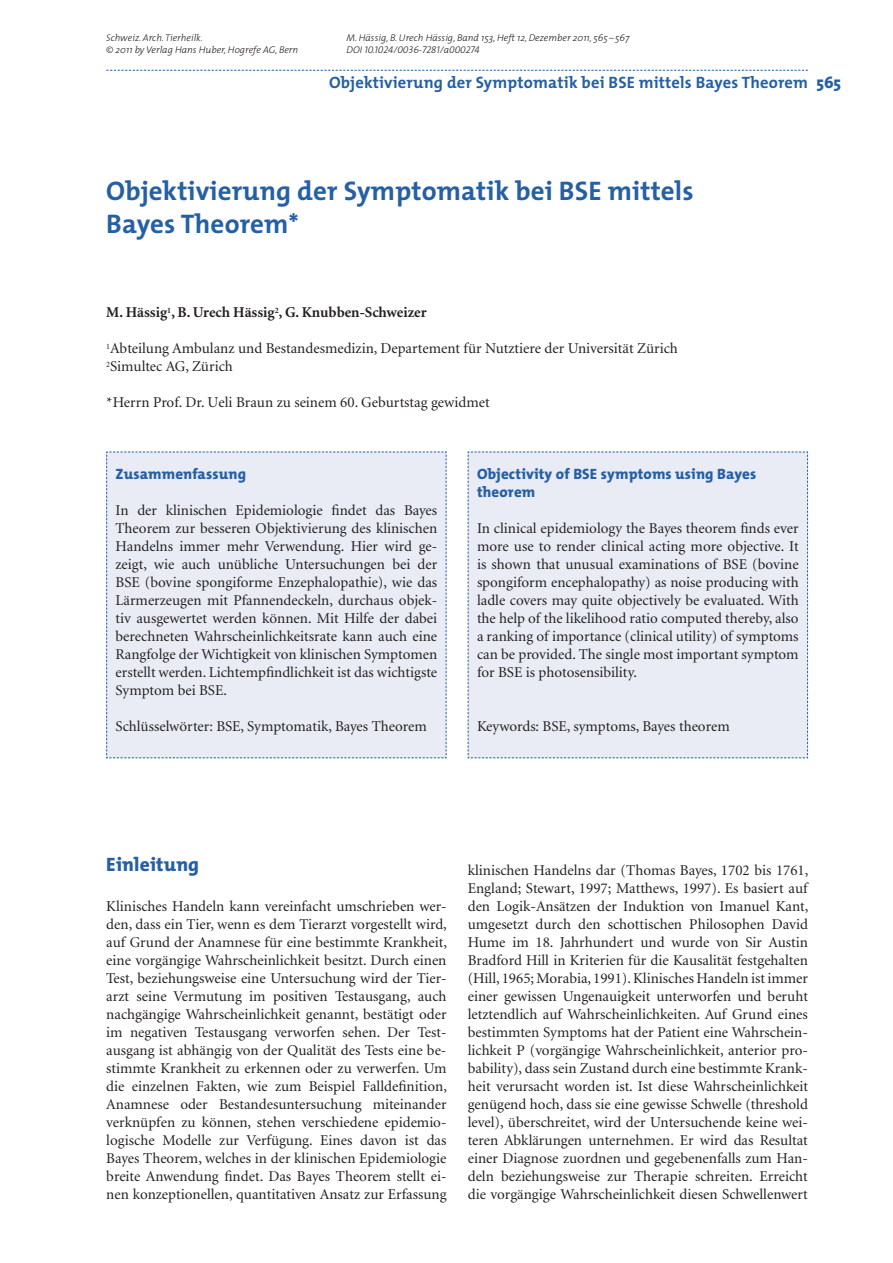
<style>
.page{position:relative;width:893px;height:1263px;background:#fff}
.page>*{position:absolute;margin:0;border:0;box-sizing:border-box;transform-origin:0 0}
.t1{font:700 27px/33px "The Mix";letter-spacing:.005em;color:#255fa4}
.t2{font:800 19.5px "The Mix";letter-spacing:.01em;color:#255fa4}
.t3{font:700 16.5px "The Mix";letter-spacing:.01em;color:#255fa4}
.t4{font:15px/18px "Minion";color:#231f20;text-align:justify}
.t5{font:800 15px/18px "The Mix";letter-spacing:.01em;color:#255fa4}
.t6{font:700 15px "Minion";color:#231f20}
.t7{font:italic 300 9.75px/12px "The Mix";color:#231f20}
.t8{font:italic 9.75px "The Mix Light Caps";color:#231f20}
.s1{font-family:"The Mix";font-weight:300}
.s2{font-weight:800}
</style>
<div class="page">
<svg style="left:106px;top:70px;width:702px;height:1px"></svg>
<div style="left:106px;top:451px;width:341px;height:308px;background:#eaecf5"></div>
<div style="left:467px;top:451px;width:341px;height:308px;background:#eaecf5"></div>
<p class="t7" style="left:106px;top:33px;width:194px">Schweiz. Arch. Tierheilk.<br>© 2011 by Verlag Hans Huber, Hogrefe AG, Bern</p>
<p class="t7" style="left:347px;top:33px;width:284px">M. Hässig, B. Urech Hässig, Band 153, Heft 12, Dezember 2011, 565 – 567</p>
<p class="t8" style="left:347px;top:44px;width:135px"><span class="s1">DOI</span> 10.1024/0036-7281/<span class="s1">a</span>000274</p>
<p class="t3" style="left:329px;top:76px;width:514px">Objektivierung der Symptomatik bei BSE mittels Bayes Theorem <span class="s2">565</span></p>
<h1 class="t1" style="left:106px;top:177px;width:589px">Objektivierung der Symptomatik bei BSE mittels<br>Bayes Theorem*</h1>
<p class="t6" style="left:106px;top:306px;width:322px">M. Hässig<sup>1</sup>, B. Urech Hässig<sup>2</sup>, G. Knubben-Schweizer</p>
<p class="t4" style="left:106px;top:341px;width:573px"><sup>1</sup>Abteilung Ambulanz und Bestandesmedizin, Departement für Nutztiere der Universität Zürich<br><sup>2</sup>Simultec AG, Zürich</p>
<p class="t4" style="left:106px;top:395px;width:385px">*Herrn Prof. Dr. Ueli Braun zu seinem 60. Geburtstag gewidmet</p>
<p class="t5" style="left:116px;top:466px;width:132px">Zusammenfassung</p>
<p class="t4" style="left:116px;top:503px;width:323px">In der klinischen Epidemiologie findet das Bayes Theorem zur besseren Objektivierung des klinischen Handelns immer mehr Verwendung. Hier wird ge&shy;zeigt, wie auch unübliche Untersuchungen bei der BSE (bovine spongiforme Enzephalopathie), wie das Lärmerzeugen mit Pfannendeckeln, durchaus objek&shy;tiv ausgewertet werden können. Mit Hilfe der dabei berechneten Wahrscheinlichkeitsrate kann auch eine Rangfolge der Wichtigkeit von klinischen Symptomen erstellt werden. Lichtempfindlichkeit ist das wichtigste Symptom bei BSE.</p>
<p class="t4" style="left:116px;top:719px;width:313px">Schlüsselwörter: BSE, Symptomatik, Bayes Theorem</p>
<p class="t5" style="left:477px;top:466px;width:281px">Objectivity of BSE symptoms using Bayes theorem</p>
<p class="t4" style="left:477px;top:521px;width:323px">In clinical epidemiology the Bayes theorem finds ever more use to render clinical acting more objective. It is shown that unusual examinations of BSE (bovine spongiform encephalopathy) as noise producing with ladle covers may quite objectively be evaluated. With the help of the likelihood ratio computed thereby, also a ranking of importance (clinical utility) of symptoms can be provided. The single most important symptom for BSE is photosensibility.</p>
<p class="t4" style="left:477px;top:719px;width:254px">Keywords: BSE, symptoms, Bayes theorem</p>
<h2 class="t2" style="left:106px;top:857px;width:94px">Einleitung</h2>
<p class="t4" style="left:106px;top:899px;width:342px">Klinisches Handeln kann vereinfacht umschrieben wer&shy;den, dass ein Tier, wenn es dem Tierarzt vorgestellt wird, auf Grund der Anamnese für eine bestimmte Krankheit, eine vorgängige Wahrscheinlichkeit besitzt. Durch einen Test, beziehungsweise eine Untersuchung wird der Tier&shy;arzt seine Vermutung im positiven Testausgang, auch nachgängige Wahrscheinlichkeit genannt, bestätigt oder im negativen Testausgang verworfen sehen. Der Test&shy;ausgang ist abhängig von der Qualität des Tests eine be&shy;stimmte Krankheit zu erkennen oder zu verwerfen. Um die einzelnen Fakten, wie zum Beispiel Falldefinition, Anamnese oder Bestandesuntersuchung miteinander verknüpfen zu können, stehen verschiedene epidemio&shy;logische Modelle zur Verfügung. Eines davon ist das Bayes Theorem, welches in der klinischen Epidemiologie breite Anwendung findet. Das Bayes Theorem stellt ei&shy;nen konzeptionellen, quantitativen Ansatz zur Erfassung</p>
<p class="t4" style="left:468px;top:863px;width:342px">klinischen Handelns dar (Thomas Bayes, 1702 bis 1761, England; Stewart, 1997; Matthews, 1997). Es basiert auf den Logik-Ansätzen der Induktion von Imanuel Kant, umgesetzt durch den schottischen Philosophen David Hume im 18. Jahrhundert und wurde von Sir Austin Bradford Hill in Kriterien für die Kausalität festgehalten (Hill, 1965; Morabia, 1991). Klinisches Handeln ist immer einer gewissen Ungenauigkeit unterworfen und beruht letztendlich auf Wahrscheinlichkeiten. Auf Grund eines bestimmten Symptoms hat der Patient eine Wahrschein&shy;lichkeit P (vorgängige Wahrscheinlichkeit, anterior pro&shy;bability), dass sein Zustand durch eine bestimmte Krank&shy;heit verursacht worden ist. Ist diese Wahrscheinlichkeit genügend hoch, dass sie eine gewisse Schwelle (threshold level), überschreitet, wird der Untersuchende keine wei&shy;teren Abklärungen unternehmen. Er wird das Resultat einer Diagnose zuordnen und gegebenenfalls zum Han&shy;deln beziehungsweise zur Therapie schreiten. Erreicht die vorgängige Wahrscheinlichkeit diesen Schwellenwert</p>
</div>
